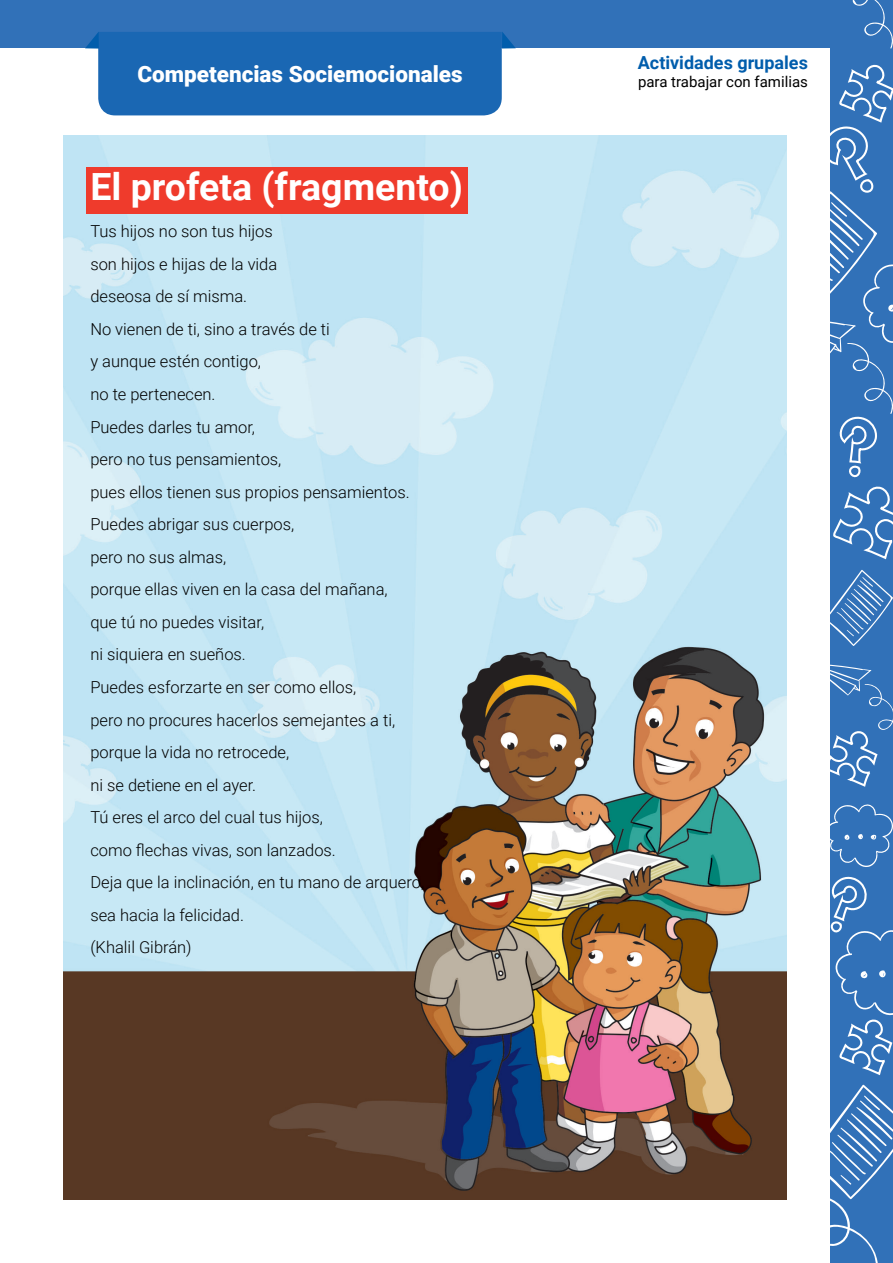
<style>
.page{position:relative;width:893px;height:1263px;background:#3171b8}
.page>*{position:absolute;margin:0;border:0;box-sizing:border-box;transform-origin:0 0}
.titulo_lecturas{font:700 37.5px "Roboto";color:#fff}
.t1{font:900 22.5px "Roboto";color:#fff}
.t2{font:700 18px "Roboto";color:#015dac}
.texto_lecturas{font:300 16.5px "Roboto";color:#000}
.t3{font:15px "Roboto";color:#000}
</style>
<div class="page">
<div style="left:0;top:49px;width:829px;height:1214px;background:#fff"></div>
<div style="left:85px;top:32px;width:431px;height:83px;background:#1a67b3"></div>
<svg style="left:833px;top:486px;width:60px;height:74px"></svg>
<svg style="left:829px;top:663px;width:64px;height:125px"></svg>
<svg style="left:852px;top:0;width:41px;height:49px"></svg>
<svg style="left:681px;top:1084px;width:212px;height:179px"></svg>
<svg style="left:829px;top:570px;width:64px;height:76px"></svg>
<svg style="left:862px;top:577px;width:11px;height:10px"></svg>
<svg style="left:829px;top:803px;width:64px;height:65px"></svg>
<svg style="left:829px;top:874px;width:64px;height:203px"></svg>
<svg style="left:775px;top:63px;width:118px;height:416px"></svg>
<img style="left:64px;top:136px;width:723px;height:1063px">
<div style="left:86px;top:168px;width:381px;height:46px;background:#ef3b2c"></div>
<h2 class="t1" style="left:137px;top:58px;width:327px">Competencias Sociemocionales</h2>
<p class="titulo_lecturas" style="left:90px;top:161px;width:374px">El profeta (fragmento)</p>
<p class="texto_lecturas" style="left:90px;top:220px;width:184px">Tus hijos no son tus hijos</p>
<p class="texto_lecturas" style="left:90px;top:252px;width:188px">son hijos e hijas de la vida</p>
<p class="texto_lecturas" style="left:90px;top:285px;width:158px">deseosa de sí misma.</p>
<p class="texto_lecturas" style="left:90px;top:317px;width:241px">No vienen de ti, sino a través de ti</p>
<p class="texto_lecturas" style="left:90px;top:350px;width:172px">y aunque estén contigo,</p>
<p class="texto_lecturas" style="left:90px;top:382px;width:127px">no te pertenecen.</p>
<p class="texto_lecturas" style="left:90px;top:415px;width:166px">Puedes darles tu amor,</p>
<p class="texto_lecturas" style="left:90px;top:448px;width:193px">pero no tus pensamientos,</p>
<p class="texto_lecturas" style="left:90px;top:480px;width:321px">pues ellos tienen sus propios pensamientos.</p>
<p class="texto_lecturas" style="left:90px;top:513px;width:205px">Puedes abrigar sus cuerpos,</p>
<p class="texto_lecturas" style="left:90px;top:545px;width:137px">pero no sus almas,</p>
<p class="texto_lecturas" style="left:90px;top:578px;width:299px">porque ellas viven en la casa del mañana,</p>
<p class="texto_lecturas" style="left:90px;top:610px;width:175px">que tú no puedes visitar,</p>
<p class="texto_lecturas" style="left:90px;top:643px;width:157px">ni siquiera en sueños.</p>
<p class="texto_lecturas" style="left:90px;top:675px;width:267px">Puedes esforzarte en ser como ellos,</p>
<p class="texto_lecturas" style="left:90px;top:708px;width:306px">pero no procures hacerlos semejantes a ti,</p>
<p class="texto_lecturas" style="left:90px;top:741px;width:200px">porque la vida no retrocede,</p>
<p class="texto_lecturas" style="left:90px;top:773px;width:167px">ni se detiene en el ayer.</p>
<p class="texto_lecturas" style="left:90px;top:806px;width:234px">Tú eres el arco del cual tus hijos,</p>
<p class="texto_lecturas" style="left:90px;top:838px;width:247px">como flechas vivas, son lanzados.</p>
<p class="texto_lecturas" style="left:90px;top:871px;width:335px">Deja que la inclinación, en tu mano de arquero,</p>
<p class="texto_lecturas" style="left:90px;top:903px;width:155px">sea hacia la felicidad.</p>
<p class="texto_lecturas" style="left:90px;top:936px;width:103px">(Khalil Gibrán)</p>
<p class="t2" style="left:638px;top:50px;width:172px">Actividades grupales</p>
<p class="t3" style="left:638px;top:71px;width:171px">para trabajar con familias</p>
</div>
